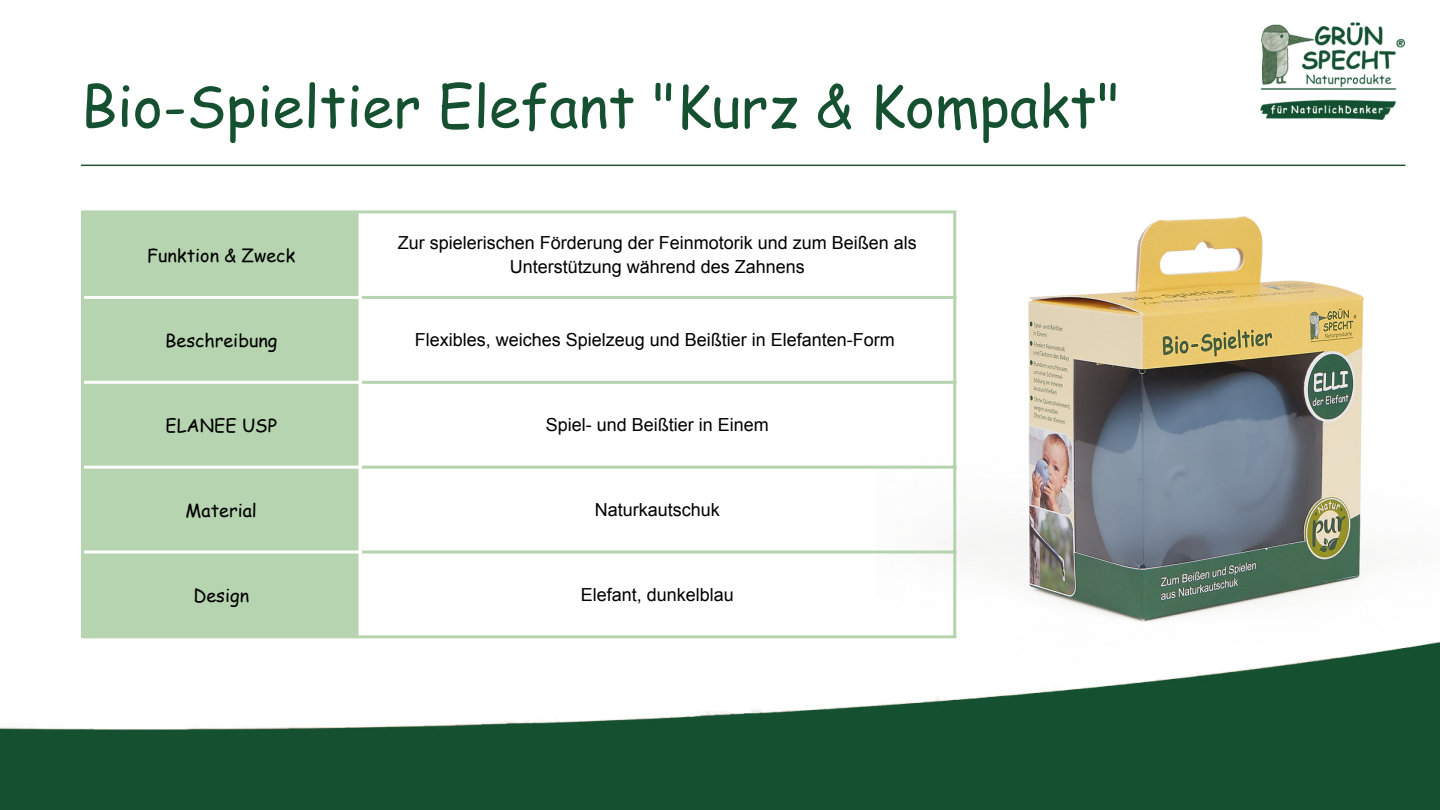
<style>
.page{position:relative;width:1440px;height:810px;background:#fff}
.page>*{position:absolute;margin:0;border:0;box-sizing:border-box;transform-origin:0 0}
.t1{font:57px "Comic Sans MS";color:#155131}
.t2{font:18px/24.8px "Arial";color:#000;text-align:center}
.t3{font:18px "Comic Sans MS";color:#000}
</style>
<div class="page">
<img style="left:0;top:638px;width:1440px;height:172px">
<img style="left:1261px;top:22px;width:143px;height:49px">
<hr style="left:81px;top:165px;width:1324px;height:1px;background:#245036">
<div style="left:84px;top:213px;width:275px;height:422px;background:#b5d4af"></div>
<hr style="left:81px;top:213px;width:3px;height:422px;background:#b5d4af">
<hr style="left:81px;top:210px;width:875px;height:3px;background:#b5d4af">
<hr style="left:362px;top:296px;width:594px;height:3px;background:#b5d4af">
<hr style="left:362px;top:381px;width:594px;height:3px;background:#b5d4af">
<hr style="left:362px;top:466px;width:594px;height:3px;background:#b5d4af">
<hr style="left:362px;top:551px;width:594px;height:3px;background:#b5d4af">
<hr style="left:81px;top:635px;width:875px;height:3px;background:#b5d4af">
<hr style="left:84px;top:296px;width:278px;height:3px;background:#fff">
<hr style="left:84px;top:381px;width:278px;height:3px;background:#fff">
<hr style="left:84px;top:466px;width:278px;height:3px;background:#fff">
<hr style="left:84px;top:551px;width:278px;height:3px;background:#fff">
<img style="left:877px;top:71px;width:563px;height:648px">
<h1 class="t1" style="left:81px;top:64px;width:1041px">Bio-Spieltier Elefant "Kurz &amp; Kompakt"</h1>
<p class="t3" style="left:147px;top:242px;width:149px">Funktion &amp; Zweck</p>
<p class="t2" style="left:398px;top:230px;width:521px">Zur spielerischen Förderung der Feinmotorik und zum Beißen als<br>Unterstützung während des Zahnens</p>
<p class="t3" style="left:165px;top:327px;width:114px">Beschreibung</p>
<p class="t2" style="left:415px;top:328px;width:482px">Flexibles, weiches Spielzeug und Beißtier in Elefanten-Form</p>
<p class="t3" style="left:165px;top:412px;width:113px">ELANEE USP</p>
<p class="t2" style="left:546px;top:413px;width:225px">Spiel- und Beißtier in Einem</p>
<p class="t3" style="left:186px;top:497px;width:73px">Material</p>
<p class="t2" style="left:595px;top:497px;width:127px">Naturkautschuk</p>
<p class="t3" style="left:193px;top:582px;width:57px">Design</p>
<p class="t2" style="left:581px;top:582px;width:155px">Elefant, dunkelblau</p>
</div>
